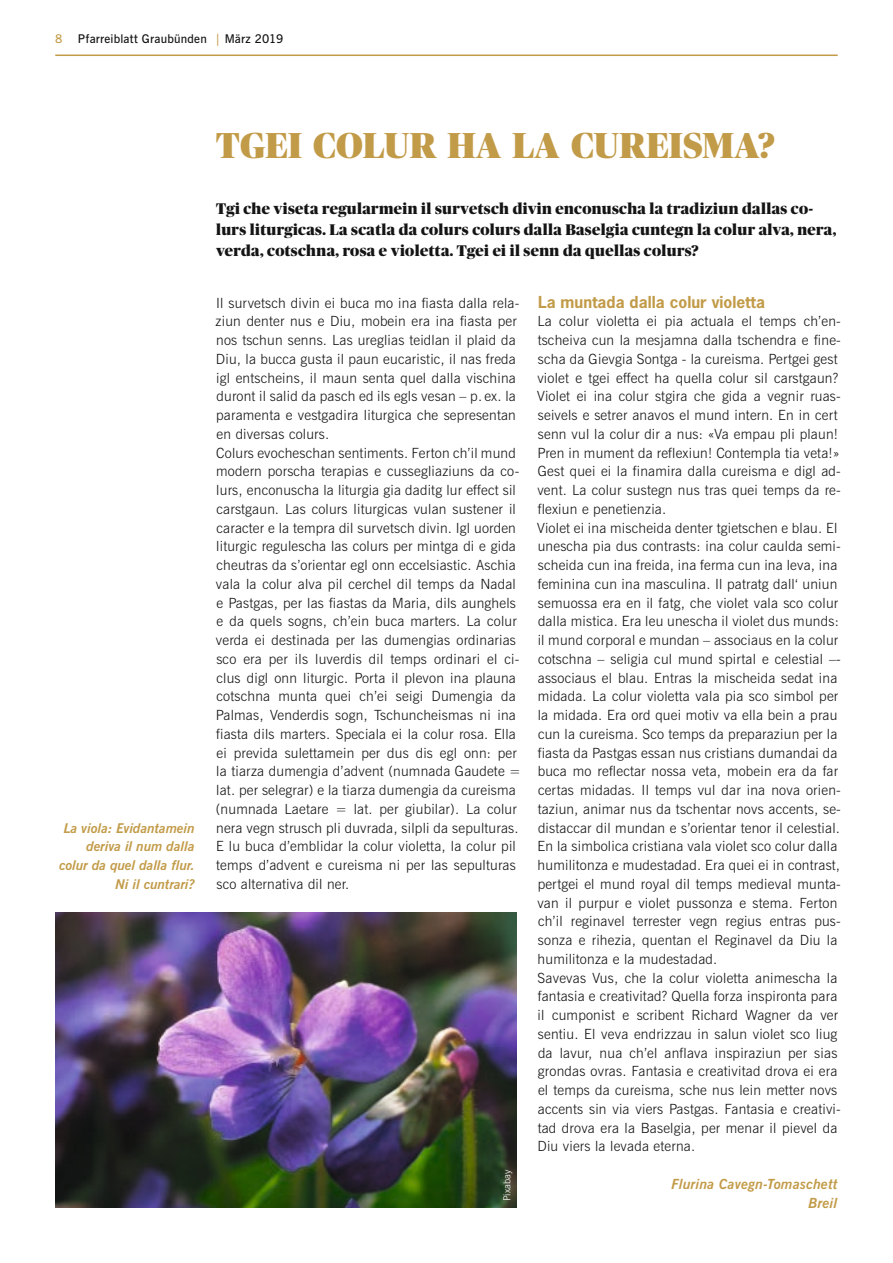
<style>
.page{position:relative;width:893px;height:1263px;background:#fff}
.page>*{position:absolute;margin:0;border:0;box-sizing:border-box;transform-origin:0 0}
.t1{font:900 36px "Publico Banner";letter-spacing:.015em;color:#c29b48}
.t2{font:700 15.6px "News Gothic";letter-spacing:.005em;color:#c29b48}
.t3{font:900 15.3px/21px "Publico Banner";letter-spacing:.025em;color:#131413}
.t4{font:300 14.1px/18.8px "News Gothic BT";letter-spacing:.015em;color:#131413}
.t5{font:italic 700 14.1px/18.8px "News Gothic BT";letter-spacing:.015em;color:#c29b48;text-align:right}
.t6{font:italic 700 13.5px/18.8px "News Gothic BT";color:#c29b48;text-align:right}
.t7{font:600 12px "News Gothic BT";letter-spacing:.02em;color:#131413}
.t8{font:600 12px "News Gothic BT";color:#c29b48}
.t9{font:300 9.75px "News Gothic BT";letter-spacing:.015em;color:#fff}
.s1{color:#c29b48}
</style>
<div class="page">
<hr style="left:55px;top:55px;width:783px;height:1px;background:#c29b48">
<img style="left:55px;top:912px;width:461px;height:296px">
<p class="t8" style="left:55px;top:32px;width:9px">8</p>
<p class="t7" style="left:78px;top:32px;width:207px">Pfarreiblatt Graubünden <span class="s1">|</span> März 2019</p>
<p class="t6" style="left:59px;top:818px;width:137px">La viola: Evidantamein deriva il num dalla colur da quel dalla flur.<br>Ni il cuntrari?</p>
<h1 class="t1" style="left:216px;top:125px;width:560px">Tgei colur ha la cureisma?</h1>
<p class="t3" style="left:216px;top:198px;width:622px">Tgi che viseta regularmein il survetsch divin enconuscha la tradiziun dallas co&shy;lurs liturgicas. La scatla da colurs colurs dalla Baselgia cuntegn la colur alva, nera, verda, cotschna, rosa e violetta. Tgei ei il senn da quellas colurs?</p>
<p class="t4" style="left:216px;top:293px;width:307px">Il survetsch divin ei buca mo ina fiasta dalla rela&shy;ziun denter nus e Diu, mobein era ina fiasta per nos tschun senns. Las ureglias teidlan il plaid da Diu, la bucca gusta il paun eucaristic, il nas freda igl entscheins, il maun senta quel dalla vischina duront il salid da pasch ed ils egls vesan – p. ex. la paramenta e vestgadira liturgica che sepresentan en diversas colurs.<br>Colurs evocheschan sentiments. Ferton ch’il mund modern porscha terapias e cussegliaziuns da co&shy;lurs, enconuscha la liturgia gia daditg lur effect sil carstgaun. Las colurs liturgicas vulan sustener il caracter e la tempra dil survetsch divin. Igl uorden liturgic regulescha las colurs per mintga di e gida cheutras da s’orientar egl onn eccelsiastic. Aschia vala la colur alva pil cerchel dil temps da Nadal e Pastgas, per las fiastas da Maria, dils aunghels e da quels sogns, ch’ein buca marters. La colur verda ei destinada per las dumengias ordinarias sco era per ils luverdis dil temps ordinari el ci&shy;clus digl onn liturgic. Porta il plevon ina plauna cotschna munta quei ch’ei seigi Dumengia da Palmas, Venderdis sogn, Tschuncheismas ni ina fiasta dils marters. Speciala ei la colur rosa. Ella ei previda sulettamein per dus dis egl onn: per la tiarza dumengia d’advent (numnada Gaudete = lat. per selegrar) e la tiarza dumengia da cureisma (numnada Laetare = lat. per giubilar). La colur nera vegn strusch pli duvrada, silpli da sepulturas.<br>E lu buca d’emblidar la colur violetta, la colur pil temps d’advent e cureisma ni per las sepulturas sco alternativa dil ner.</p>
<p class="t2" style="left:538px;top:291px;width:228px">La muntada dalla colur violetta</p>
<p class="t4" style="left:537px;top:312px;width:305px">La colur violetta ei pia actuala el temps ch’en&shy;tscheiva cun la mesjamna dalla tschendra e fine&shy;scha da Gievgia Sontga - la cureisma. Pertgei gest violet e tgei effect ha quella colur sil carstgaun?<br>Violet ei ina colur stgira che gida a vegnir ruas&shy;seivels e setrer anavos el mund intern. En in cert senn vul la colur dir a nus: «Va empau pli plaun!<br>Pren in mument da reflexiun! Contempla tia veta!» Gest quei ei la finamira dalla cureisma e digl ad&shy;vent. La colur sustegn nus tras quei temps da re&shy;flexiun e penetienzia.<br>Violet ei ina mischeida denter tgietschen e blau. El unescha pia dus contrasts: ina colur caulda semi&shy;scheida cun ina freida, ina ferma cun ina leva, ina feminina cun ina masculina. Il patratg dall‘ uniun semuossa era en il fatg, che violet vala sco colur dalla mistica. Era leu unescha il violet dus munds: il mund corporal e mundan – associaus en la colur cotschna – seligia cul mund spirtal e celestial –- associaus el blau. Entras la mischeida sedat ina midada. La colur violetta vala pia sco simbol per la midada. Era ord quei motiv va ella bein a prau cun la cureisma. Sco temps da preparaziun per la fiasta da Pastgas essan nus cristians dumandai da buca mo reflectar nossa veta, mobein era da far certas midadas. Il temps vul dar ina nova orien&shy;taziun, animar nus da tschentar novs accents, se&shy;distaccar dil mundan e s’orientar tenor il celestial.<br>En la simbolica cristiana vala violet sco colur dalla humilitonza e mudestadad. Era quei ei in contrast, pertgei el mund royal dil temps medieval munta&shy;van il purpur e violet pussonza e stema. Ferton ch’il reginavel terrester vegn regius entras pus&shy;sonza e rihezia, quentan el Reginavel da Diu la humilitonza e la mudestadad.<br>Savevas Vus, che la colur violetta animescha la fantasia e creativitad? Quella forza inspironta para il cumponist e scribent Richard Wagner da ver sentiu. El veva endrizzau in salun violet sco liug da lavur, nua ch’el anflava inspiraziun per sias grondas ovras. Fantasia e creativitad drova ei era el temps da cureisma, sche nus lein metter novs accents sin via viers Pastgas. Fantasia e creativi&shy;tad drova era la Baselgia, per menar il pievel da Diu viers la levada eterna.</p>
<p class="t5" style="left:671px;top:1174px;width:168px">Flurina Cavegn-Tomaschett<br>Breil</p>
<p class="t9" style="left:501px;top:1201px;width:34px;rotate:-90deg">Pixabay</p>
</div>
